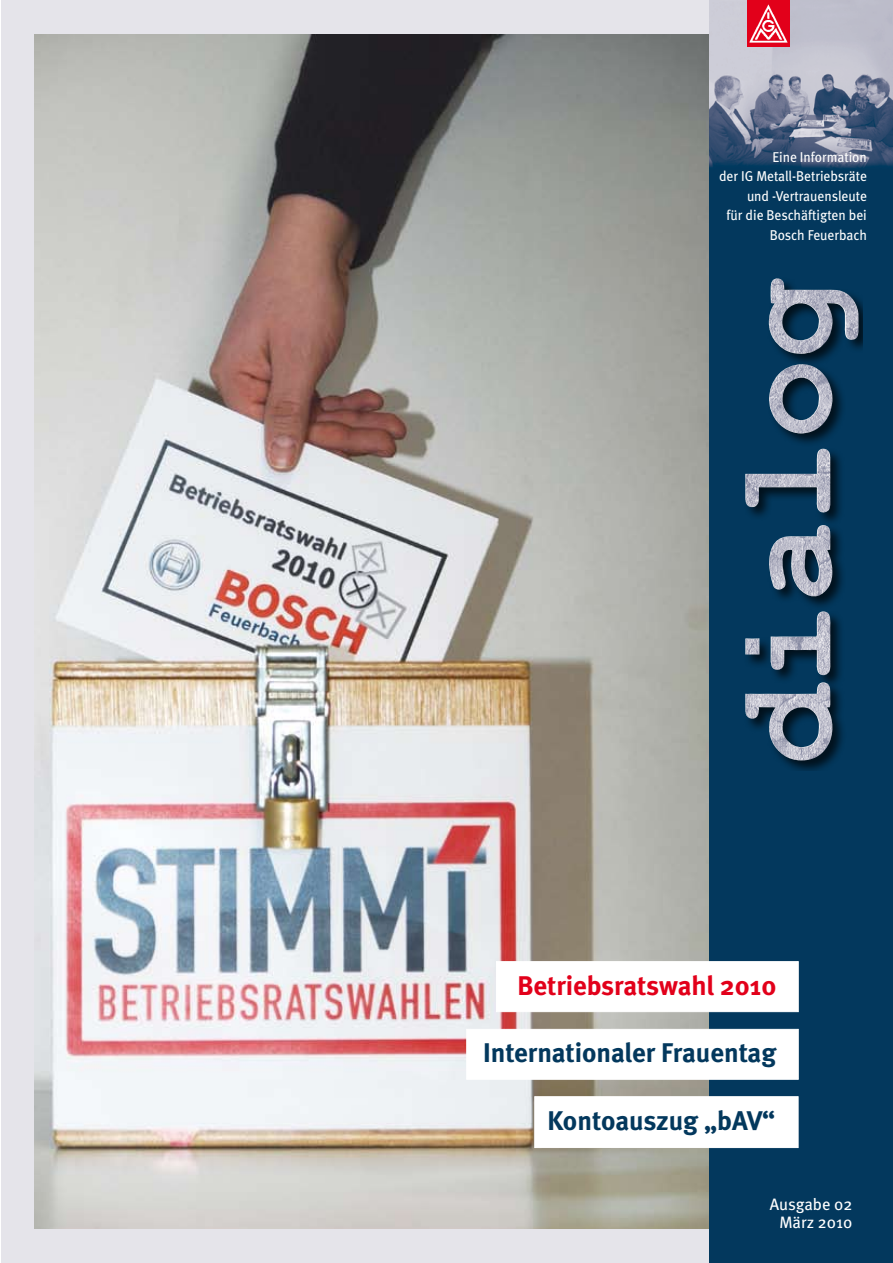
<style>
.page{position:relative;width:893px;height:1263px;background:#fff}
.page>*{position:absolute;margin:0;border:0;box-sizing:border-box;transform-origin:0 0}
.t1{font:700 27px "Meta";color:#03385d}
.t2{font:700 27px "Meta";color:#e2001a}
.t3{font:16.5px/18px "Meta";color:#fff;text-align:center}
.t4{font:14.25px/19.5px "Meta";color:#fff;text-align:right;scale:.95 1}
</style>
<div class="page">
<div style="left:1px;top:0;width:723px;height:1263px;background:#e5e4ea"></div>
<img style="left:34px;top:34px;width:675px;height:1195px">
<img style="left:709px;top:0;width:184px;height:1263px">
<div style="left:743px;top:276px;width:119px;height:495px;background:#000;opacity:.7"></div>
<img style="left:745px;top:278px;width:114px;height:235px">
<img style="left:747px;top:0;width:43px;height:47px">
<div style="left:466px;top:1029px;width:333px;height:51px;background:#fff;border:1px solid #fff"></div>
<div style="left:534px;top:1096px;width:264px;height:52px;background:#fff;border:1px solid #fff"></div>
<div style="left:496px;top:961px;width:303px;height:51px;background:#fff;border:1px solid #fff"></div>
<p class="t4" style="left:719px;top:147px;width:157px">Eine Information<br>der IG Metall-Betriebsräte und -Vertrauensleute<br>für die Beschäftigten bei<br>Bosch Feuerbach</p>
<h1 class="t2" style="left:518px;top:970px;width:260px">Betriebsratswahl 2010</h1>
<h1 class="t1" style="left:483px;top:1037px;width:295px">Internationaler Frauentag</h1>
<h1 class="t1" style="left:548px;top:1105px;width:229px">Kontoauszug „bAV“</h1>
<p class="t3" style="left:770px;top:1195px;width:84px">Ausgabe 02<br>März 2010</p>
<p class="t3" style="left:786px;top:1204px;width:83px">Ausgabe 05</p>
</div>
